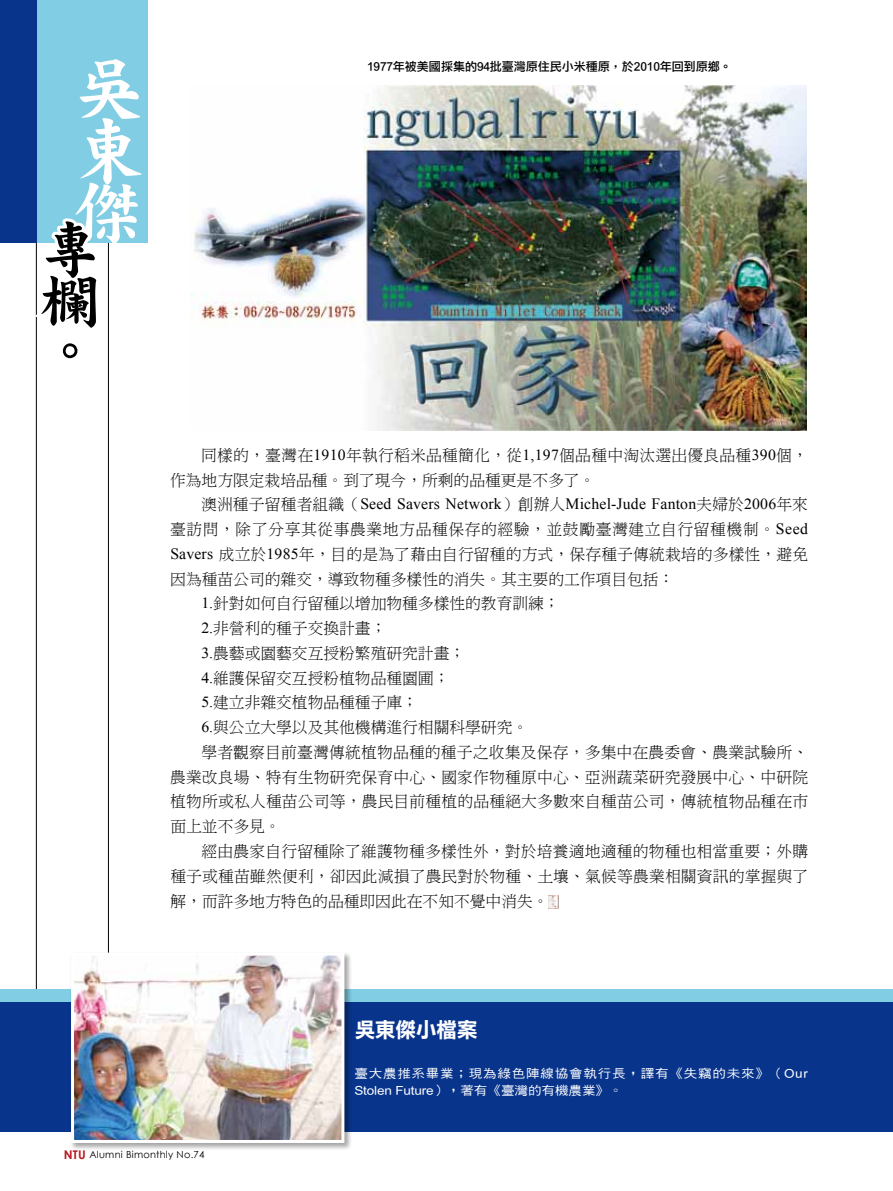
<style>
.page{position:relative;width:893px;height:1191px;background:#fff}
.page>*{position:absolute;margin:0;border:0;box-sizing:border-box;transform-origin:0 0}
.t1{font:72px/61.2px "DF Kai XB HKP BF";color:#fff;text-align:justify}
.t2{font:60px/51px "DF Kai XB HKP BF";color:#000;text-align:justify}
.t3{font:21px "DF Li Hei Bd HK BF";letter-spacing:-.025em;color:#fff}
.t4{font:15.75px/24.8px "DF Ming Lt HKP BF";letter-spacing:.015em;color:#000}
.t5{font:15.75px "Times New Roman";letter-spacing:.01em;color:#000}
.t6{font:15.75px/24.8px "DF Ming Lt HKP BF";letter-spacing:.04em;color:#000;text-align:right}
.t7{font:12.15px/17.2px "DF Hei Md HKP BF";letter-spacing:.06em;color:#fff;scale:1.11 1}
.t8{font:12px "DF Li Hei Md HK BF";color:#000}
.t9{font:9.75px "Century Gothic";letter-spacing:.025em;color:#000}
.s1{font-family:"DF Ming Lt HKP BF"}
.s2{font-family:"Times New Roman"}
.s3{font-weight:700;font-size:12px;color:#b81c22}
</style>
<div class="page">
<hr style="left:108px;top:82px;width:1px;height:1047px;background:#000">
<hr style="left:36px;top:82px;width:1px;height:1048px;background:#000">
<div style="left:0;top:989px;width:893px;height:13px;background:#81cde4"></div>
<div style="left:0;top:1002px;width:893px;height:130px;background:#08348b"></div>
<div style="left:69px;top:951px;width:283px;height:199px;background:#000;opacity:.35"></div>
<img style="left:75px;top:956px;width:265px;height:183px">
<div style="left:71px;top:952px;width:273px;height:191px;border:3px solid #fff"></div>
<div style="left:0;top:0;width:147px;height:242px;background:#81cde4"></div>
<svg style="left:0;top:215px;width:130px;height:200px"></svg>
<div style="left:0;top:0;width:36px;height:242px;background:#08348b"></div>
<svg style="left:548px;top:895px;width:11px;height:13px"></svg>
<img style="left:191px;top:85px;width:615px;height:345px">
<h1 class="t1" style="left:73px;top:61px;width:70px">吳東傑</h1>
<h2 class="t2" style="left:40px;top:225px;width:58px">專欄。</h2>
<p class="t8" style="left:367px;top:60px;width:366px">1977年被美國採集的94批臺灣原住民小米種原，於2010年回到原鄉。</p>
<p class="t4" style="left:170px;top:443px;width:639px;text-indent:389px">個品種中淘汰選出優良品種✓ 個，作為地方限定栽培品種。到了現今，所剩的品種更是不多了。</p>
<p class="t5" style="left:201px;top:493px;width:544px"><span class="s1">澳洲種子留種者組織（</span>Seed Savers Network<span class="s1">）創辦人</span>Michel-Jude Fanton<span class="s1">夫婦於</span></p>
<p class="t4" style="left:201px;top:443px;width:113px">同樣的，臺灣在</p>
<p class="t4" style="left:346px;top:443px;width:190px">年執行稻米品種簡化，從 <span class="s2">,</span></p>
<p class="t6" style="left:170px;top:493px;width:639px">年來<br>臺訪問，除了分享其從事農業地方品種保存的經驗，並鼓勵臺灣建立自行留種機制。<span class="s2">Seed</span></p>
<p class="t5" style="left:170px;top:543px;width:98px">Savers <span class="s1">成立於</span></p>
<p class="t4" style="left:299px;top:542px;width:511px">年，目的是為了藉由自行留種的方式，保存種子傳統栽培的多樣性，避免</p>
<p class="t4" style="left:170px;top:567px;width:505px">因為種苗公司的雜交，導致物種多樣性的消失。其主要的工作項目包括：</p>
<p class="t4" style="left:209px;top:592px;width:352px"><span class="s2">.</span>針對如何自行留種以增加物種多樣性的教育訓練；</p>
<p class="t4" style="left:209px;top:617px;width:179px"><span class="s2">.</span>非營利的種子交換計畫；</p>
<p class="t4" style="left:201px;top:641px;width:265px">✓<span class="s2">.</span>農藝或園藝交互授粉繁殖研究計畫；</p>
<p class="t4" style="left:201px;top:666px;width:250px">✔<span class="s2">.</span>維護保留交互授粉植物品種園圃；</p>
<p class="t4" style="left:209px;top:691px;width:210px"><span class="s2">.</span>建立非雜交植物品種種子庫；</p>
<p class="t4" style="left:209px;top:716px;width:320px"><span class="s2">.</span>與公立大學以及其他機構進行相關科學研究。</p>
<p class="t4" style="left:201px;top:740px;width:608px">學者觀察目前臺灣傳統植物品種的種子之收集及保存，多集中在農委會、農業試驗所、</p>
<p class="t4" style="left:170px;top:765px;width:639px">農業改良場、特有生物研究保育中心、國家作物種原中心、亞洲蔬菜研究發展中心、中研院</p>
<p class="t4" style="left:170px;top:790px;width:639px">植物所或私人種苗公司等，農民目前種植的品種絕大多數來自種苗公司，傳統植物品種在市</p>
<p class="t4" style="left:170px;top:815px;width:112px">面上並不多見。</p>
<p class="t4" style="left:201px;top:839px;width:608px">經由農家自行留種除了維護物種多樣性外，對於培養適地適種的物種也相當重要；外購</p>
<p class="t4" style="left:170px;top:864px;width:639px">種子或種苗雖然便利，卻因此減損了農民對於物種、土壤、氣候等農業相關資訊的掌握與了</p>
<p class="t4" style="left:171px;top:889px;width:379px">解，而許多地方特色的品種即因此在不知不覺中消失。</p>
<h3 class="t3" style="left:354px;top:1018px;width:125px">吳東傑小檔案</h3>
<p class="t7" style="left:354px;top:1065px;width:410px">臺大農推系畢業；現為綠色陣線協會執行長，譯有《失竊的未來》（Our<br>Stolen Future），著有《臺灣的有機農業》。</p>
<p class="t9" style="left:64px;top:1147px;width:142px"><span class="s3">NTU</span> Alumni Bimonthly No.74</p>
</div>
